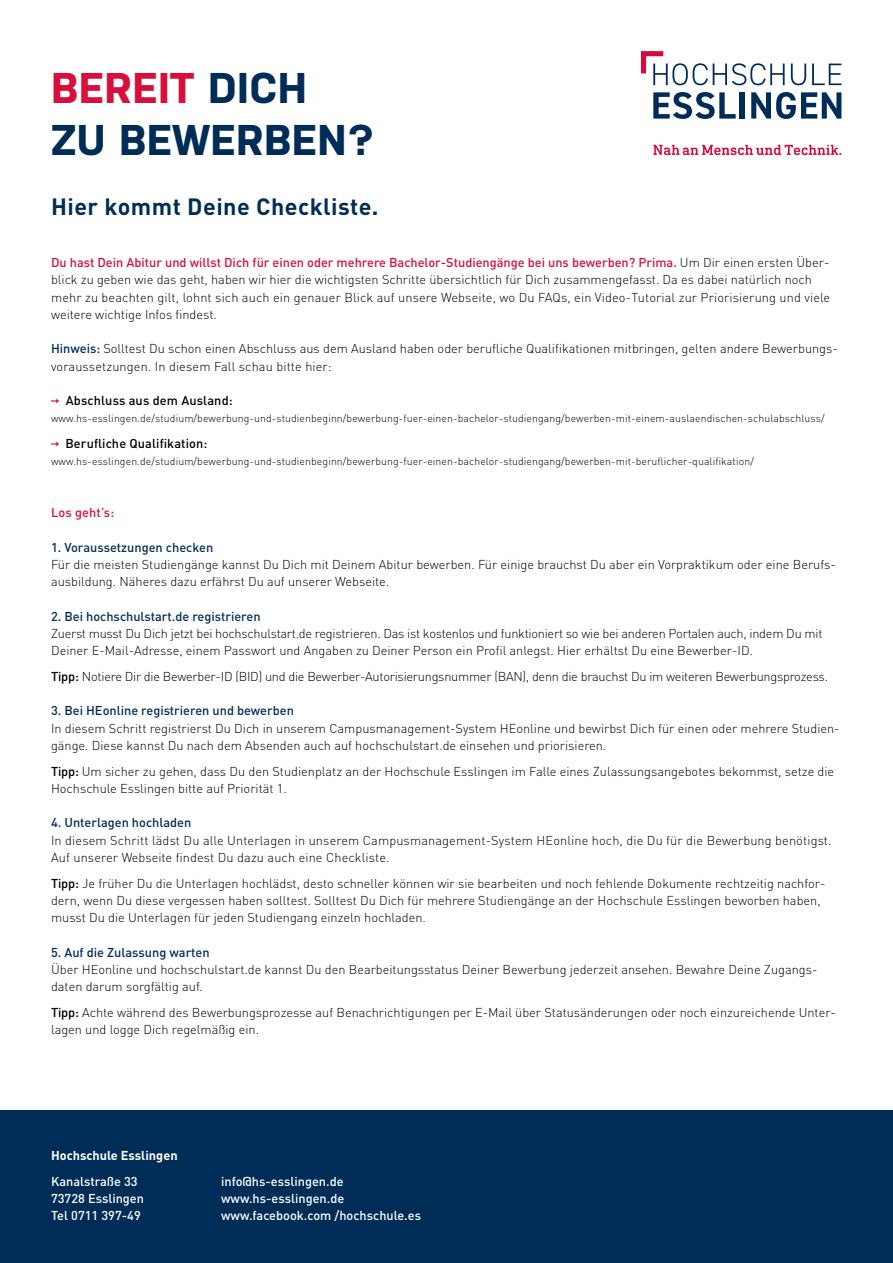
<style>
.page{position:relative;width:893px;height:1263px;background:#fff}
.page>*{position:absolute;margin:0;border:0;box-sizing:border-box;transform-origin:0 0}
.t1{font:700 42.9px/51.6px "Nudista";letter-spacing:.01em;color:#002d58}
.t2{font:700 23.25px "DIN Pro";letter-spacing:.02em;color:#002d58}
.t3{font:300 12.75px/17.2px "DIN Pro";color:#000}
.t4{font:300 12.75px/17.2px "DIN Pro";letter-spacing:-.02em;color:#000}
.t5{font:500 12.75px "DIN Pro";color:#002d58}
.t6{font:500 12.75px/17.2px "DIN Pro";color:#fff}
.t7{font:500 12.75px "DIN Pro";letter-spacing:.01em;color:#000}
.t8{font:700 12.75px "DIN Pro";color:#fff}
.t9{font:500 12.75px "DIN Pro";letter-spacing:.01em;color:#d70f3c}
.t10{font:300 10.5px "DIN Pro";letter-spacing:.01em;color:#000}
.s1{color:#d70f3c}
.s2{font-weight:500;color:#d70f3c}
.s3{font-weight:500;color:#002d58}
.s4{font-weight:500}
</style>
<div class="page">
<svg style="left:51px;top:398px;width:8px;height:5px"></svg>
<svg style="left:51px;top:441px;width:8px;height:5px"></svg>
<div style="left:0;top:1110px;width:893px;height:153px;background:#002d58"></div>
<svg style="left:653px;top:92px;width:83px;height:27px"></svg>
<div style="left:740px;top:92px;width:5px;height:27px;background:#002c59"></div>
<svg style="left:751px;top:92px;width:90px;height:27px"></svg>
<svg style="left:641px;top:51px;width:144px;height:34px"></svg>
<svg style="left:791px;top:64px;width:15px;height:21px"></svg>
<svg style="left:812px;top:64px;width:29px;height:21px"></svg>
<svg style="left:653px;top:145px;width:188px;height:10px"></svg>
<h1 class="t1" style="left:51px;top:62px;width:325px"><span class="s1">BEREIT</span> DICH<br>ZU BEWERBEN?</h1>
<h2 class="t2" style="left:51px;top:191px;width:329px">Hier kommt Deine Checkliste.</h2>
<p class="t3" style="left:51px;top:253px;width:781px"><span class="s2">Du hast Dein Abitur und willst Dich für einen oder mehrere Bachelor-Studiengänge bei uns bewerben? Prima.</span> Um Dir einen ersten Über&shy;blick zu geben wie das geht, haben wir hier die wichtigsten Schritte übersichtlich für Dich zusammengefasst. Da es dabei natürlich noch mehr zu beachten gilt, lohnt sich auch ein genauer Blick auf unsere Webseite, wo Du FAQs, ein Video-Tutorial zur Priorisierung und viele weitere wichtige Infos findest.</p>
<p class="t3" style="left:51px;top:339px;width:788px"><span class="s3">Hinweis:</span> Solltest Du schon einen Abschluss aus dem Ausland haben oder berufliche Qualifikationen mitbringen, gelten andere Bewerbungs&shy;voraussetzungen. In diesem Fall schau bitte hier:</p>
<p class="t7" style="left:66px;top:392px;width:168px">Abschluss aus dem Ausland:</p>
<p class="t10" style="left:51px;top:411px;width:775px">www.hs-esslingen.de/studium/bewerbung-und-studienbeginn/bewerbung-fuer-einen-bachelor-studiengang/bewerben-mit-einem-auslaendischen-schulabschluss/</p>
<p class="t7" style="left:65px;top:435px;width:144px">Berufliche Qualifikation:</p>
<p class="t10" style="left:51px;top:454px;width:704px">www.hs-esslingen.de/studium/bewerbung-und-studienbeginn/bewerbung-fuer-einen-bachelor-studiengang/bewerben-mit-beruflicher-qualifikation/</p>
<p class="t9" style="left:51px;top:504px;width:65px">Los geht’s:</p>
<p class="t5" style="left:51px;top:538px;width:164px">1. Voraussetzungen checken</p>
<p class="t3" style="left:51px;top:555px;width:786px">Für die meisten Studiengänge kannst Du Dich mit Deinem Abitur bewerben. Für einige brauchst Du aber ein Vorpraktikum oder eine Berufs&shy;ausbildung. Näheres dazu erfährst Du auf unserer Webseite.</p>
<p class="t5" style="left:51px;top:607px;width:211px">2. Bei hochschulstart.de registrieren</p>
<p class="t4" style="left:51px;top:624px;width:773px">Zuerst musst Du Dich jetzt bei hochschulstart.de registrieren. Das ist kostenlos und funktioniert so wie bei anderen Portalen auch, indem Du mit<br>Deiner E-Mail-Adresse, einem Passwort und Angaben zu Deiner Person ein Profil anlegst. Hier erhältst Du eine Bewerber-ID.</p>
<p class="t4" style="left:51px;top:667px;width:778px"><span class="s4">Tipp:</span> Notiere Dir die Bewerber-ID (BID) und die Bewerber-Autorisierungsnummer (BAN), denn die brauchst Du im weiteren Bewerbungsprozess.</p>
<p class="t5" style="left:51px;top:702px;width:244px">3. Bei HEonline registrieren und bewerben</p>
<p class="t3" style="left:51px;top:719px;width:790px">In diesem Schritt registrierst Du Dich in unserem Campusmanagement-System HEonline und bewirbst Dich für einen oder mehrere Studien&shy;gänge. Diese kannst Du nach dem Absenden auch auf hochschulstart.de einsehen und priorisieren.</p>
<p class="t3" style="left:51px;top:762px;width:785px"><span class="s4">Tipp:</span> Um sicher zu gehen, dass Du den Studienplatz an der Hochschule Esslingen im Falle eines Zulassungsangebotes bekommst, setze die<br>Hochschule Esslingen bitte auf Priorität 1.</p>
<p class="t5" style="left:51px;top:814px;width:142px">4. Unterlagen hochladen</p>
<p class="t3" style="left:51px;top:831px;width:782px">In diesem Schritt lädst Du alle Unterlagen in unserem Campusmanagement-System HEonline hoch, die Du für die Bewerbung benötigst.<br>Auf unserer Webseite findest Du dazu auch eine Checkliste.</p>
<p class="t3" style="left:51px;top:874px;width:776px"><span class="s4">Tipp:</span> Je früher Du die Unterlagen hochlädst, desto schneller können wir sie bearbeiten und noch fehlende Dokumente rechtzeitig nachfor&shy;dern, wenn Du diese vergessen haben solltest. Solltest Du Dich für mehrere Studiengänge an der Hochschule Esslingen beworben haben, musst Du die Unterlagen für jeden Studiengang einzeln hochladen.</p>
<p class="t5" style="left:51px;top:943px;width:160px">5. Auf die Zulassung warten</p>
<p class="t3" style="left:51px;top:960px;width:768px">Über HEonline und hochschulstart.de kannst Du den Bearbeitungsstatus Deiner Bewerbung jederzeit ansehen. Bewahre Deine Zugangs&shy;daten darum sorgfältig auf.</p>
<p class="t3" style="left:51px;top:1003px;width:786px"><span class="s4">Tipp:</span> Achte während des Bewerbungsprozesse auf Benachrichtigungen per E-Mail über Statusänderungen oder noch einzureichende Unter&shy;lagen und logge Dich regelmäßig ein.</p>
<p class="t8" style="left:51px;top:1147px;width:128px">Hochschule Esslingen</p>
<p class="t6" style="left:51px;top:1172px;width:95px">Kanalstraße 33<br>73728 Esslingen<br>Tel 0711 397-49</p>
<p class="t6" style="left:221px;top:1172px;width:201px">info@hs-esslingen.de www.hs-esslingen.de www.facebook.com /hochschule.es</p>
</div>
